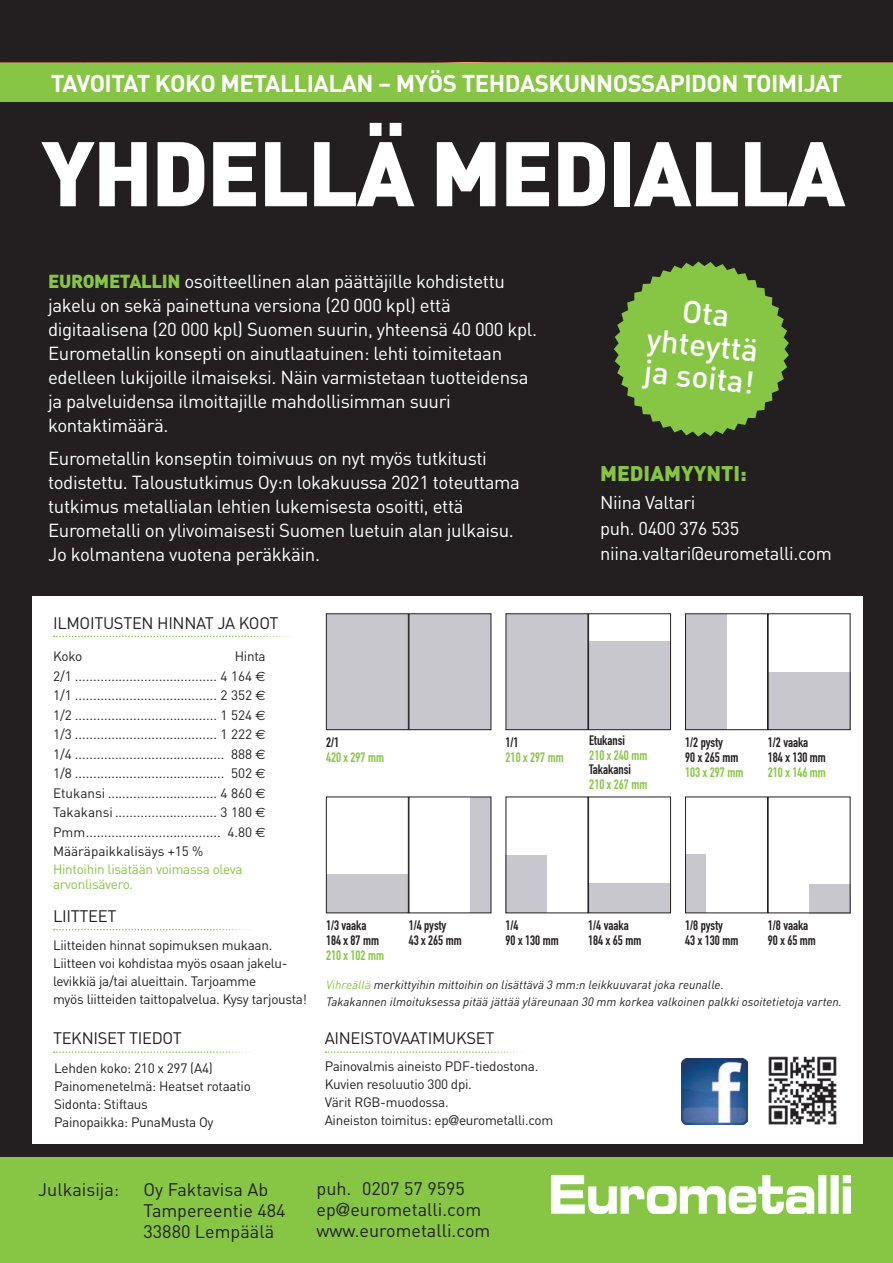
<style>
.page{position:relative;width:893px;height:1263px;background:#fff}
.page>*{position:absolute;margin:0;border:0;box-sizing:border-box;transform-origin:0 0}
._00Infobox{font:900 90px "DIN";letter-spacing:-.02em;color:#fff}
._00Infobox-2{font:31.2px "DIN Medium Alternate";color:#fff}
._00Infobox-3{font:700 24px "DIN";letter-spacing:-.02em;color:#fff}
._00Infobox-4{font:900 21px "DIN";color:#87c545}
._00Ingressi{font:18.6px/24px "DIN";letter-spacing:-.02em;color:#fff}
._00Infobox-5{font:18.3px "DIN";letter-spacing:-.02em;color:#fff}
._00Infobox-6{font:18px "DIN";color:#231f20}
._00Infobox-7{font:16.5px "DIN";letter-spacing:-.02em;color:#231f20}
._00Infobox-8{font:13.5px/18px "DIN";letter-spacing:-.02em;color:#231f20}
._00Infobox-9{font:13.5px "DIN Engschrift";color:#231f20}
._00Infobox-10{font:13.5px "DIN";color:#231f20}
._00Infobox-11{font:13.5px "DIN Engschrift";color:#87c545}
._00Infobox-12{font:13.5px/15px "DIN";letter-spacing:-.02em;color:#87c545}
._00Infobox-13{font:italic 12px "DIN";color:#231f20}
.s1{font-weight:900;color:#87c545}
.s2{font-family:"Euro Sans"}
.s3{color:#87c545}
.s4{font-family:"Helvetica Neue"}
</style>
<div class="page">
<div style="left:0;top:1154px;width:893px;height:109px;background:#87c545"></div>
<div style="left:0;top:0;width:893px;height:1157px;background:#231f20"></div>
<div style="left:32px;top:596px;width:830px;height:548px;background:#fff"></div>
<div style="left:588px;top:641px;width:83px;height:88px;background:#c8c7cd"></div>
<div style="left:588px;top:613px;width:83px;height:117px;border:1px solid #231f20"></div>
<div style="left:326px;top:874px;width:83px;height:39px;background:#c8c7cd"></div>
<div style="left:685px;top:854px;width:21px;height:58px;background:#c8c7cd"></div>
<div style="left:809px;top:884px;width:41px;height:29px;background:#c8c7cd"></div>
<div style="left:506px;top:854px;width:41px;height:58px;background:#c8c7cd"></div>
<div style="left:588px;top:883px;width:83px;height:29px;background:#c8c7cd"></div>
<div style="left:471px;top:797px;width:20px;height:116px;background:#c8c7cd"></div>
<div style="left:768px;top:672px;width:82px;height:58px;background:#c8c7cd"></div>
<div style="left:685px;top:614px;width:41px;height:116px;background:#c8c7cd"></div>
<div style="left:685px;top:613px;width:83px;height:117px;border:1px solid #231f20"></div>
<div style="left:768px;top:613px;width:82px;height:117px;border:1px solid #231f20"></div>
<div style="left:326px;top:614px;width:82px;height:116px;background:#c8c7cd"></div>
<div style="left:326px;top:613px;width:83px;height:117px;border:1px solid #231f20"></div>
<div style="left:409px;top:614px;width:82px;height:116px;background:#c8c7cd"></div>
<div style="left:409px;top:613px;width:82px;height:117px;border:1px solid #231f20"></div>
<div style="left:506px;top:614px;width:82px;height:116px;background:#c8c7cd"></div>
<div style="left:506px;top:613px;width:82px;height:117px;border:1px solid #231f20"></div>
<div style="left:685px;top:797px;width:83px;height:116px;border:1px solid #231f20"></div>
<div style="left:588px;top:797px;width:83px;height:116px;border:1px solid #231f20"></div>
<div style="left:326px;top:797px;width:83px;height:116px;border:1px solid #231f20"></div>
<img style="left:768px;top:1056px;width:69px;height:69px">
<img style="left:552px;top:1176px;width:298px;height:37px">
<svg style="left:54px;top:1051px;width:198px;height:2px"></svg>
<svg style="left:54px;top:929px;width:198px;height:1px"></svg>
<svg style="left:54px;top:636px;width:239px;height:1px"></svg>
<svg style="left:325px;top:1051px;width:198px;height:2px"></svg>
<img style="left:682px;top:1059px;width:65px;height:65px">
<div style="left:0;top:63px;width:893px;height:39px;background:#87c545"></div>
<svg style="left:614px;top:261px;width:175px;height:176px"></svg>
<p class="_00Infobox-3" style="left:51px;top:68px;width:793px">TAVOITAT KOKO METALLIALAN – MYÖS TEHDASKUNNOSSAPIDON TOIMIJAT</p>
<p class="_00Infobox" style="left:41px;top:113px;width:805px">YHDELLÄ MEDIALLA</p>
<p class="_00Ingressi" style="left:48px;top:269px;width:458px"><span class="s1">EUROMETALLIN</span> osoitteellinen alan päättäjille kohdistettu</p>
<p class="_00Ingressi" style="left:48px;top:293px;width:404px">jakelu on sekä painettuna versiona (20 000 kpl) että</p>
<p class="_00Ingressi" style="left:48px;top:317px;width:491px">digitaalisena (20 000 kpl) Suomen suurin, yhteensä 40 000 kpl.</p>
<p class="_00Ingressi" style="left:48px;top:341px;width:482px">Eurometallin konsepti on ainutlaatuinen: lehti toimitetaan edelleen lukijoille ilmaiseksi. Näin varmistetaan tuotteidensa</p>
<p class="_00Ingressi" style="left:48px;top:389px;width:404px">ja palveluidensa ilmoittajille mahdollisimman suuri kontaktimäärä.</p>
<p class="_00Ingressi" style="left:48px;top:446px;width:473px">Eurometallin konseptin toimivuus on nyt myös tutkitusti todistettu. Taloustutkimus Oy:n lokakuussa 2021 toteuttama tutkimus metallialan lehtien lukemisesta osoitti, että Eurometalli on ylivoimaisesti Suomen luetuin alan julkaisu.</p>
<p class="_00Ingressi" style="left:48px;top:542px;width:273px">Jo kolmantena vuotena peräkkäin.</p>
<p class="_00Infobox-7" style="left:53px;top:612px;width:227px">ILMOITUSTEN HINNAT JA KOOT</p>
<p class="_00Infobox-8" style="left:53px;top:647px;width:31px">Koko</p>
<p class="_00Infobox-8" style="left:235px;top:647px;width:32px">Hinta</p>
<p class="_00Infobox-8" style="left:53px;top:666px;width:214px">2/1 ....................................... 4 164 <span class="s2">E</span></p>
<p class="_00Infobox-8" style="left:53px;top:686px;width:214px">1/1 ....................................... 2 352 <span class="s2">E</span></p>
<p class="_00Infobox-8" style="left:53px;top:705px;width:214px">1/2 ....................................... 1 524 <span class="s2">E</span></p>
<p class="_00Infobox-8" style="left:53px;top:725px;width:214px">1/3 ....................................... 1 222 <span class="s2">E</span></p>
<p class="_00Infobox-8" style="left:53px;top:744px;width:214px">1/4 ......................................... 888 <span class="s2">E</span></p>
<p class="_00Infobox-8" style="left:53px;top:764px;width:214px">1/8 ......................................... 502 <span class="s2">E</span></p>
<p class="_00Infobox-10" style="left:53px;top:784px;width:214px">Etukansi .............................. 4 860 <span class="s2">E</span></p>
<p class="_00Infobox-10" style="left:53px;top:804px;width:214px">Takakansi ............................ 3 180 <span class="s2">E</span></p>
<p class="_00Infobox-8" style="left:53px;top:822px;width:214px">Pmm..................................... 4.80 <span class="s2">E</span></p>
<p class="_00Infobox-10" style="left:53px;top:843px;width:152px">Määräpaikkalisäys +15 %</p>
<p class="_00Infobox-12" style="left:53px;top:861px;width:191px">Hintoihin lisätään voimassa oleva arvonlisävero.</p>
<p class="_00Infobox-9" style="left:326px;top:734px;width:15px">2/1</p>
<p class="_00Infobox-11" style="left:326px;top:749px;width:60px">420 x 297 mm</p>
<p class="_00Infobox-9" style="left:506px;top:734px;width:15px">1/1</p>
<p class="_00Infobox-11" style="left:506px;top:749px;width:60px">210 x 297 mm</p>
<p class="_00Infobox-2" style="left:649px;top:319px;width:113px;rotate:6deg">yhteyttä</p>
<p class="_00Infobox-2" style="left:646px;top:351px;width:112px;rotate:6deg">ja soita!</p>
<p class="_00Infobox-4" style="left:600px;top:460px;width:148px">MEDIAMYYNTI:</p>
<p class="_00Infobox-5" style="left:600px;top:491px;width:97px">Niina Valtari</p>
<p class="_00Infobox-5" style="left:600px;top:517px;width:141px">puh. 0400 376 535</p>
<p class="_00Infobox-5" style="left:600px;top:542px;width:233px">niina.valtari@eurometalli.com</p>
<p class="_00Infobox-9" style="left:589px;top:732px;width:37px">Etukansi</p>
<p class="_00Infobox-11" style="left:589px;top:747px;width:60px">210 x 240 mm</p>
<p class="_00Infobox-9" style="left:589px;top:762px;width:43px">Takakansi</p>
<p class="_00Infobox-11" style="left:589px;top:776px;width:60px">210 x 267 mm</p>
<p class="_00Infobox-9" style="left:685px;top:734px;width:39px">1/2 pysty</p>
<p class="_00Infobox-9" style="left:685px;top:749px;width:55px">90 x 265 mm</p>
<p class="_00Infobox-11" style="left:685px;top:764px;width:60px">103 x 297 mm</p>
<p class="_00Infobox-9" style="left:768px;top:734px;width:42px">1/2 vaaka</p>
<p class="_00Infobox-9" style="left:768px;top:749px;width:60px">184 x 130 mm</p>
<p class="_00Infobox-11" style="left:768px;top:764px;width:60px">210 x 146 mm</p>
<p class="_00Infobox-7" style="left:53px;top:905px;width:65px">LIITTEET</p>
<p class="_00Infobox-8" style="left:53px;top:936px;width:221px">Liitteiden hinnat sopimuksen mukaan.</p>
<p class="_00Infobox-8" style="left:53px;top:954px;width:236px">Liitteen voi kohdistaa myös osaan jakelu&shy;levikkiä ja/tai alueittain. Tarjoamme</p>
<p class="_00Infobox-8" style="left:53px;top:990px;width:255px">myös liitteiden taittopalvelua. Kysy tarjousta!</p>
<p class="_00Infobox-7" style="left:53px;top:1028px;width:130px">TEKNISET TIEDOT</p>
<p class="_00Infobox-8" style="left:54px;top:1059px;width:160px">Lehden koko: 210 x 297 (A4)</p>
<p class="_00Infobox-8" style="left:54px;top:1077px;width:198px">Painomenetelmä: Heatset rotaatio</p>
<p class="_00Infobox-8" style="left:54px;top:1095px;width:95px">Sidonta: Stiftaus</p>
<p class="_00Infobox-8" style="left:54px;top:1113px;width:161px">Painopaikka: PunaMusta Oy</p>
<p class="_00Infobox-9" style="left:326px;top:917px;width:42px">1/3 vaaka</p>
<p class="_00Infobox-9" style="left:326px;top:932px;width:55px">184 x 87 mm</p>
<p class="_00Infobox-11" style="left:326px;top:947px;width:60px">210 x 102 mm</p>
<p class="_00Infobox-9" style="left:409px;top:917px;width:39px">1/4 pysty</p>
<p class="_00Infobox-9" style="left:409px;top:932px;width:55px">43 x 265 mm</p>
<p class="_00Infobox-9" style="left:506px;top:917px;width:15px">1/4</p>
<p class="_00Infobox-9" style="left:506px;top:932px;width:55px">90 x 130 mm</p>
<p class="_00Infobox-9" style="left:588px;top:917px;width:42px">1/4 vaaka</p>
<p class="_00Infobox-9" style="left:588px;top:932px;width:55px">184 x 65 mm</p>
<p class="_00Infobox-9" style="left:685px;top:917px;width:39px">1/8 pysty</p>
<p class="_00Infobox-9" style="left:685px;top:932px;width:55px">43 x 130 mm</p>
<p class="_00Infobox-9" style="left:768px;top:917px;width:42px">1/8 vaaka</p>
<p class="_00Infobox-9" style="left:768px;top:932px;width:50px">90 x 65 mm</p>
<p class="_00Infobox-13" style="left:326px;top:977px;width:399px"><span class="s3">Vihreällä</span> merkittyihin mittoihin on lisättävä 3 mm:n leikkuuvarat joka reunalle.</p>
<p class="_00Infobox-13" style="left:326px;top:994px;width:517px">Takakannen ilmoituksessa pitää jättää yläreunaan 30 mm korkea valkoinen palkki osoitetietoja varten.</p>
<p class="_00Infobox-7" style="left:325px;top:1028px;width:171px">AINEISTOVAATIMUKSET</p>
<p class="_00Infobox-8" style="left:325px;top:1056px;width:215px">Painovalmis aineisto PDF-tiedostona.</p>
<p class="_00Infobox-8" style="left:325px;top:1074px;width:149px">Kuvien resoluutio 300 dpi.</p>
<p class="_00Infobox-8" style="left:325px;top:1092px;width:125px">Värit RGB-muodossa.</p>
<p class="_00Infobox-8" style="left:325px;top:1110px;width:230px">Aineiston toimitus: ep<span class="s4">@</span>eurometalli.com</p>
<p class="_00Infobox-6" style="left:38px;top:1178px;width:83px">Julkaisija:</p>
<p class="_00Infobox-6" style="left:144px;top:1178px;width:126px">Oy Faktavisa Ab</p>
<p class="_00Infobox-6" style="left:144px;top:1199px;width:144px">Tampereentie 484</p>
<p class="_00Infobox-6" style="left:144px;top:1220px;width:132px">33880 Lempäälä</p>
<p class="_00Infobox-6" style="left:317px;top:1177px;width:150px">puh. 0207 57 9595</p>
<p class="_00Infobox-6" style="left:317px;top:1198px;width:166px">ep<span class="s4">@</span>eurometalli.com</p>
<p class="_00Infobox-6" style="left:317px;top:1219px;width:175px">www.eurometalli.com</p>
</div>
